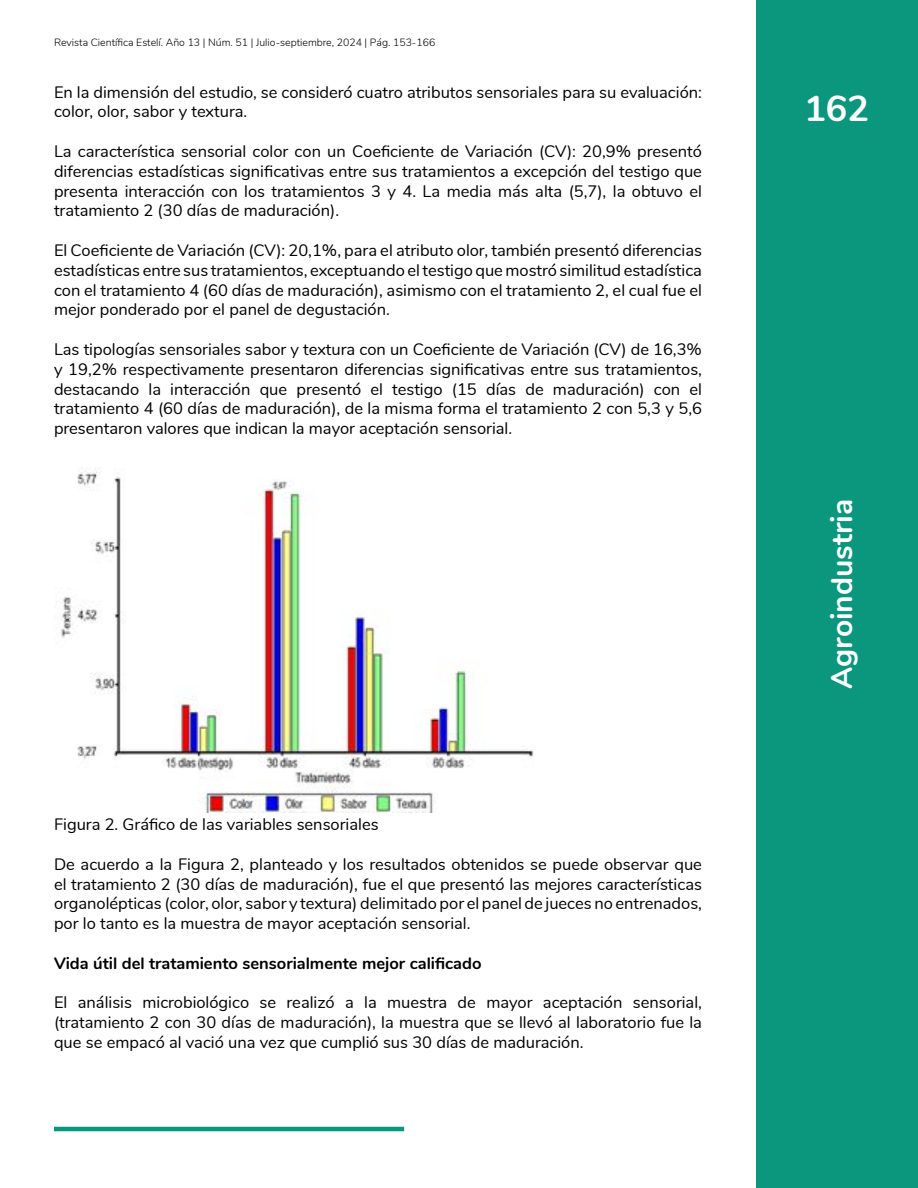
<style>
.page{position:relative;width:918px;height:1188px;background:#fff}
.page>*{position:absolute;margin:0;border:0;box-sizing:border-box;transform-origin:0 0}
.t1{font:700 36px "Nunito";color:#fff}
.t2{font:700 30px "Nunito";color:#fff}
.t3{font:16.5px/19.8px "Nunito";color:#000;text-align:justify}
.t4{font:700 16.5px "Nunito";color:#000}
.t5{font:300 10.5px "Nunito";color:#000}
</style>
<div class="page">
<div style="left:756px;top:0;width:162px;height:1188px;background:#0b967e"></div>
<hr style="left:54px;top:1127px;width:350px;height:4px;background:#0b967e">
<img style="left:56px;top:469px;width:478px;height:343px">
<p class="t5" style="left:54px;top:34px;width:383px">Revista Científica Estelí. Año 13 | Núm. 51 | Julio-septiembre, 2024 | Pág. 153-166</p>
<p class="t3" style="left:54px;top:81px;width:650px">En la dimensión del estudio, se consideró cuatro atributos sensoriales para su evaluación: color, olor, sabor y textura.</p>
<p class="t3" style="left:54px;top:141px;width:650px">La característica sensorial color con un Coeficiente de Variación (CV): 20,9% presentó diferencias estadísticas significativas entre sus tratamientos a excepción del testigo que presenta interacción con los tratamientos 3 y 4. La media más alta (5,7), la obtuvo el tratamiento 2 (30 días de maduración).</p>
<p class="t3" style="left:54px;top:240px;width:650px">El Coeficiente de Variación (CV): 20,1%, para el atributo olor, también presentó diferencias estadísticas entre sus tratamientos, exceptuando el testigo que mostró similitud estadística con el tratamiento 4 (60 días de maduración), asimismo con el tratamiento 2, el cual fue el mejor ponderado por el panel de degustación.</p>
<p class="t3" style="left:54px;top:339px;width:650px">Las tipologías sensoriales sabor y textura con un Coeficiente de Variación (CV) de 16,3% y 19,2% respectivamente presentaron diferencias significativas entre sus tratamientos, destacando la interacción que presentó el testigo (15 días de maduración) con el tratamiento 4 (60 días de maduración), de la misma forma el tratamiento 2 con 5,3 y 5,6 presentaron valores que indican la mayor aceptación sensorial.</p>
<p class="t3" style="left:54px;top:814px;width:326px">Figura 2. Gráfico de las variables sensoriales</p>
<p class="t3" style="left:54px;top:853px;width:650px">De acuerdo a la Figura 2, planteado y los resultados obtenidos se puede observar que el tratamiento 2 (30 días de maduración), fue el que presentó las mejores características organolépticas (color, olor, sabor y textura) delimitado por el panel de jueces no entrenados, por lo tanto es la muestra de mayor aceptación sensorial.</p>
<p class="t4" style="left:54px;top:951px;width:429px">Vida útil del tratamiento sensorialmente mejor calificado</p>
<p class="t3" style="left:54px;top:992px;width:650px">El análisis microbiológico se realizó a la muestra de mayor aceptación sensorial, (tratamiento 2 con 30 días de maduración), la muestra que se llevó al laboratorio fue la que se empacó al vació una vez que cumplió sus 30 días de maduración.</p>
<h1 class="t1" style="left:804px;top:82px;width:66px">162</h1>
<h2 class="t2" style="left:820px;top:689px;width:192px;rotate:-90deg">Agroindustria</h2>
</div>
